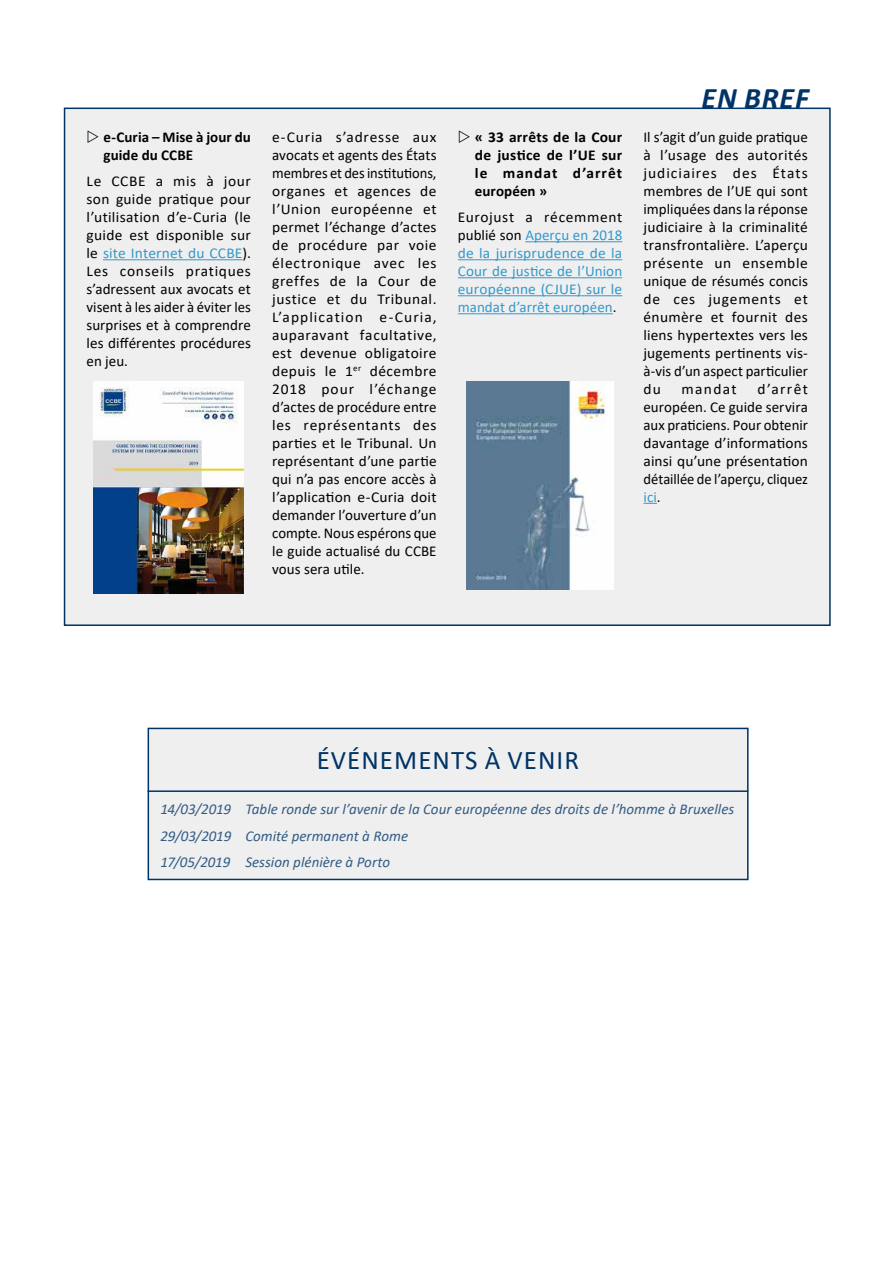
<style>
.page{position:relative;width:893px;height:1263px;background:#fff}
.page>*{position:absolute;margin:0;border:0;box-sizing:border-box;transform-origin:0 0}
.t1{font:italic 700 30px "Calibri";letter-spacing:.03em;color:#036}
.t2{font:27px "Calibri";letter-spacing:.04em;color:#036}
.t3{font:15px/18px "Calibri";letter-spacing:.005em;color:#000;text-align:justify}
.t4{font:italic 15px/26.5px "Calibri";color:#335c85}
.t5{font:15px/18px "Calibri";letter-spacing:.005em;color:#39c;text-align:justify}
.t6{font:700 15px/18px "Calibri";letter-spacing:.01em;color:#000}
.s1{color:#39c}
.s2{color:#000}
</style>
<div class="page">
<div style="left:148px;top:728px;width:601px;height:152px;background:#efefef;border:2px solid #036"></div>
<div style="left:65px;top:108px;width:765px;height:517px;background:#efefef"></div>
<hr style="left:103px;top:259px;width:139px;height:1px;background:#39c">
<hr style="left:525px;top:241px;width:97px;height:1px;background:#39c">
<hr style="left:458px;top:259px;width:164px;height:1px;background:#39c">
<hr style="left:458px;top:277px;width:164px;height:1px;background:#39c">
<hr style="left:458px;top:295px;width:164px;height:1px;background:#39c">
<hr style="left:458px;top:313px;width:155px;height:1px;background:#39c">
<svg style="left:643px;top:503px;width:14px;height:1px"></svg>
<img style="left:94px;top:381px;width:150px;height:213px">
<img style="left:466px;top:381px;width:148px;height:209px">
<hr style="left:148px;top:790px;width:600px;height:2px;background:#036">
<p class="t6" style="left:104px;top:127px;width:149px">e-Curia – Mise à jour du guide du CCBE</p>
<p class="t3" style="left:87px;top:172px;width:166px">Le CCBE a mis à jour son guide pratique pour l’utilisation d’e-Curia (le guide est disponible sur le <span class="s1">site Internet du CCBE</span>).<br>Les conseils pratiques s’adressent aux avocats et visent à les aider à éviter les surprises et à comprendre les différentes procédures en jeu.</p>
<p class="t3" style="left:272px;top:127px;width:166px">e-Curia s’adresse aux avocats et agents des États membres et des institutions, organes et agences de l’Union européenne et permet l’échange d’actes de procédure par voie électronique avec les greffes de la Cour de justice et du Tribunal.<br>L’application e-Curia, auparavant facultative, est devenue obligatoire depuis le 1<sup>er</sup> décembre 2018 pour l’échange d’actes de procédure entre les représentants des parties et le Tribunal. Un représentant d’une partie qui n’a pas encore accès à l’application e-Curia doit demander l’ouverture d’un compte. Nous espérons que le guide actualisé du CCBE vous sera utile.</p>
<p class="t6" style="left:475px;top:127px;width:149px;text-align:justify">« 33 arrêts de la Cour de justice de l’UE sur le mandat d’arrêt européen »</p>
<p class="t5" style="left:458px;top:208px;width:166px"><span class="s2">Eurojust a récemment publié son</span> Aperçu en 2018 de la jurisprudence de la Cour de justice de l’Union européenne (CJUE) sur le mandat d’arrêt européen<span class="s2">.</span></p>
<h1 class="t1" style="left:702px;top:76px;width:109px">EN BREF</h1>
<p class="t3" style="left:643px;top:127px;width:166px">Il s’agit d’un guide pratique à l’usage des autorités judiciaires des États membres de l’UE qui sont impliquées dans la réponse judiciaire à la criminalité transfrontalière. L’aperçu présente un ensemble unique de résumés concis de ces jugements et énumère et fournit des liens hypertextes vers les jugements pertinents vis&shy;à-vis d’un aspect particulier du</p>
<p class="t3" style="left:643px;top:379px;width:166px;text-indent:114px">d’arrêt européen. Ce guide servira aux praticiens. Pour obtenir davantage d’informations ainsi qu’une présentation détaillée de l’aperçu, cliquez <span class="s1">ici</span>.</p>
<p class="t3" style="left:682px;top:379px;width:57px">mandat</p>
<h2 class="t2" style="left:317px;top:741px;width:264px">ÉVÉNEMENTS À VENIR</h2>
<p class="t4" style="left:160px;top:795px;width:575px">14/03/2019 Table ronde sur l’avenir de la Cour européenne des droits de l’homme à Bruxelles<br>29/03/2019 Comité permanent à Rome<br>17/05/2019 Session plénière à Porto</p>
</div>
